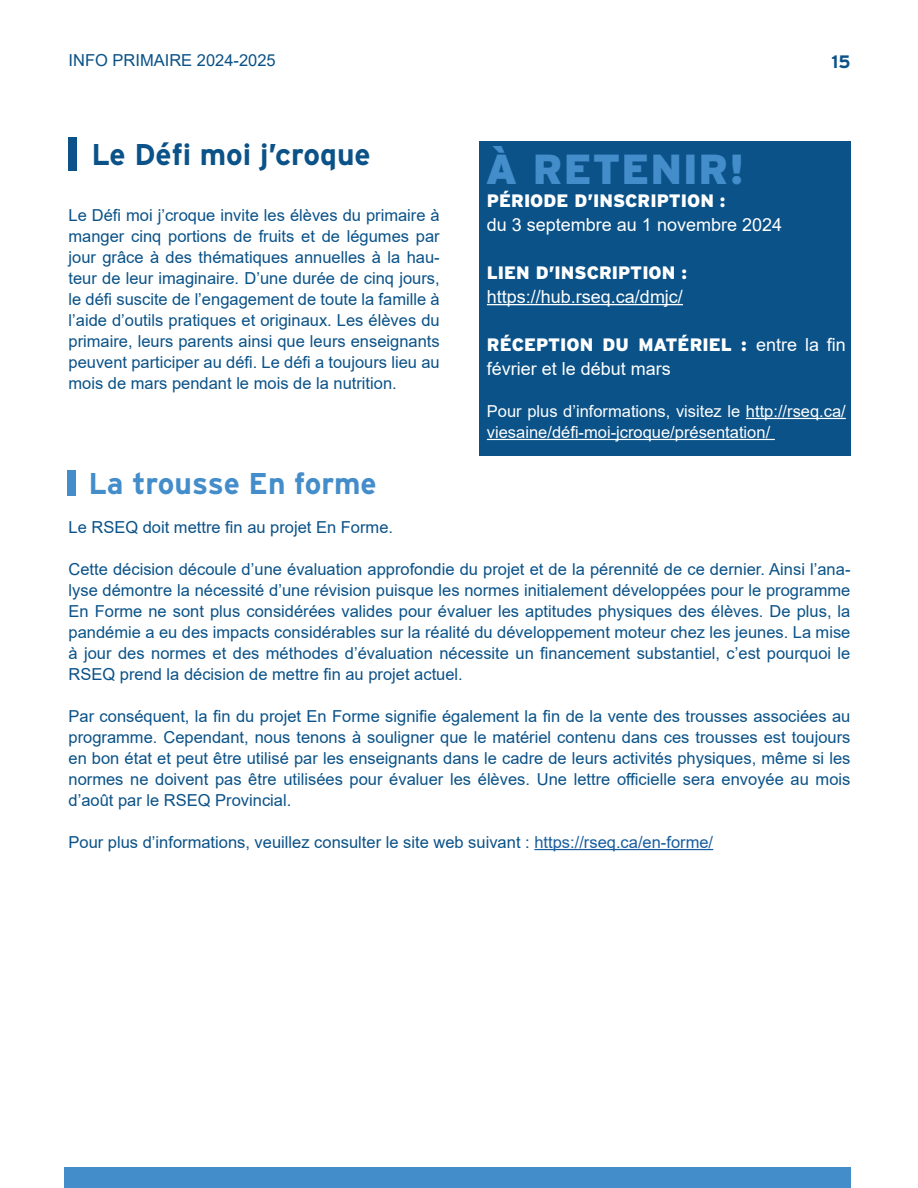
<style>
.page{position:relative;width:918px;height:1188px;background:#fff}
.page>*{position:absolute;margin:0;border:0;box-sizing:border-box;transform-origin:0 0}
.emphase_-_bleu{font:900 42px "Interstate";letter-spacing:.02em;color:#448dcb}
.sous-sous-titre-marin{font:700 30px "Interstate";color:#0a5288}
.sous-sous-titre-bleu{font:700 30px "Interstate";color:#448dcb}
.TC_blanc{font:18px/24px "Arial";color:#fff}
.TC_blanc-2{font:900 18px "Interstate";color:#fff}
.PAGES{font:700 18px "Interstate";color:#0a5288}
.TC_-_MARIN{font:16.5px/21px "Arial";color:#0a5288;text-align:justify}
.TC_blanc-3{font:16.5px/21px "Arial";color:#fff}
.haut_de_page{font:16.5px "Arial";color:#0a5288}
.s1{font-family:"Interstate";font-weight:900}
.s2{color:#175d9e}
</style>
<div class="page">
<div style="left:64px;top:1167px;width:786px;height:21px;background:#448dcb"></div>
<div style="left:69px;top:138px;width:8px;height:33px;background:#0a5288"></div>
<div style="left:68px;top:470px;width:8px;height:25px;background:#448dcb"></div>
<hr style="left:534px;top:849px;width:179px;height:1px;background:#175d9e">
<div style="left:479px;top:142px;width:371px;height:314px;background:#0a5288"></div>
<hr style="left:487px;top:304px;width:196px;height:1px;background:#fff">
<hr style="left:746px;top:418px;width:100px;height:1px;background:#fff">
<hr style="left:487px;top:439px;width:288px;height:1px;background:#fff">
<p class="haut_de_page" style="left:69px;top:49px;width:209px">INFO PRIMAIRE 2024-2025</p>
<p class="PAGES" style="left:832px;top:51px;width:20px">15</p>
<p class="sous-sous-titre-marin" style="left:91px;top:138px;width:281px">Le Défi moi j’croque</p>
<p class="TC_-_MARIN" style="left:69px;top:204px;width:373px">Le Défi moi j’croque invite les élèves du primaire à manger cinq portions de fruits et de légumes par jour grâce à des thématiques annuelles à la hau&shy;teur de leur imaginaire. D’une durée de cinq jours, le défi suscite de l’engagement de toute la famille à l’aide d’outils pratiques et originaux. Les élèves du primaire, leurs parents ainsi que leurs enseignants peuvent participer au défi. Le défi a toujours lieu au mois de mars pendant le mois de la nutrition.</p>
<p class="emphase_-_bleu" style="left:485px;top:146px;width:260px">À RETENIR!</p>
<p class="TC_blanc-2" style="left:487px;top:190px;width:240px">PÉRIODE D’INSCRIPTION :</p>
<p class="TC_blanc" style="left:487px;top:212px;width:297px">du 3 septembre au 1 novembre 2024</p>
<p class="TC_blanc-2" style="left:487px;top:262px;width:202px">LIEN D’INSCRIPTION :</p>
<p class="TC_blanc" style="left:487px;top:284px;width:198px">https://hub.rseq.ca/dmjc/</p>
<p class="TC_blanc" style="left:487px;top:332px;width:360px"><span class="s1">RÉCEPTION DU MATÉRIEL :</span> entre la fin février et le début mars</p>
<p class="TC_blanc-3" style="left:487px;top:400px;width:360px">Pour plus d’informations, visitez le http://rseq.ca/ viesaine/défi-moi-jcroque/présentation/</p>
<p class="sous-sous-titre-bleu" style="left:88px;top:466px;width:290px">La trousse En forme</p>
<p class="TC_-_MARIN" style="left:69px;top:516px;width:326px">Le RSEQ doit mettre fin au projet En Forme.</p>
<p class="TC_-_MARIN" style="left:69px;top:558px;width:783px">Cette décision découle d’une évaluation approfondie du projet et de la pérennité de ce dernier. Ainsi l’ana&shy;lyse démontre la nécessité d’une révision puisque les normes initialement développées pour le programme En Forme ne sont plus considérées valides pour évaluer les aptitudes physiques des élèves. De plus, la pandémie a eu des impacts considérables sur la réalité du développement moteur chez les jeunes. La mise à jour des normes et des méthodes d’évaluation nécessite un financement substantiel, c’est pourquoi le RSEQ prend la décision de mettre fin au projet actuel.</p>
<p class="TC_-_MARIN" style="left:69px;top:705px;width:783px">Par conséquent, la fin du projet En Forme signifie également la fin de la vente des trousses associées au programme. Cependant, nous tenons à souligner que le matériel contenu dans ces trousses est toujours en bon état et peut être utilisé par les enseignants dans le cadre de leurs activités physiques, même si les normes ne doivent pas être utilisées pour évaluer les élèves. Une lettre officielle sera envoyée au mois d’août par le RSEQ Provincial.</p>
<p class="TC_-_MARIN" style="left:69px;top:831px;width:646px">Pour plus d’informations, veuillez consulter le site web suivant : <span class="s2">https://rseq.ca/en-forme/</span></p>
</div>
